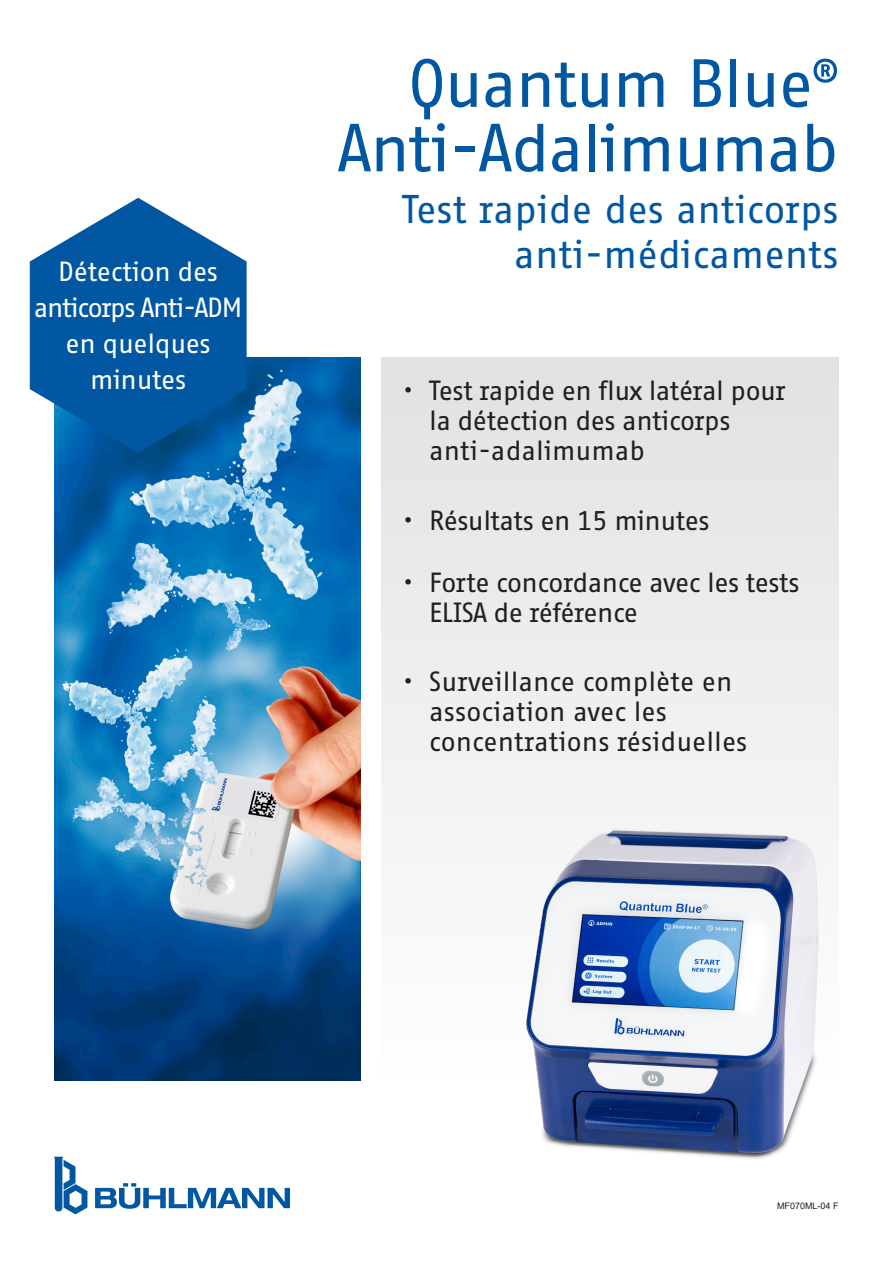
<style>
.page{position:relative;width:893px;height:1263px;background:#fff}
.page>*{position:absolute;margin:0;border:0;box-sizing:border-box;transform-origin:0 0}
._00_Headline_Titelse{font:66px "Fago Office Sans OT";letter-spacing:-.025em;color:#0157a1}
._00_Titel_2_Q_Blue{font:39px/45px "Fago Office Sans OT";color:#0157a1;text-align:right}
.t1{font:27px/30px "Fago Office Sans OT";letter-spacing:-.02em;color:#231f20}
.t2{font:27px/30px "Fago Office Sans OT";color:#231f20}
._02_Titel_Sechseck{font:27px/36px "Fago Office Sans OT";letter-spacing:-.025em;color:#fff;text-align:center}
.t3{font:9px "Arial";color:#231f20}
</style>
<div class="page">
<img style="left:54px;top:357px;width:306px;height:723px">
<svg style="left:95px;top:1183px;width:195px;height:26px"></svg>
<svg style="left:54px;top:1157px;width:33px;height:57px"></svg>
<svg style="left:30px;top:198px;width:217px;height:255px;background:#2770af"></svg>
<div style="left:381px;top:357px;width:458px;height:723px;background:linear-gradient(to bottom,#e0e1e3,#fefefe)"></div>
<img style="left:520px;top:804px;width:319px;height:355px">
<p class="_02_Titel_Sechseck" style="left:34px;top:254px;width:210px">Détection des anticorps Anti-ADM en quelques minutes</p>
<p class="_00_Headline_Titelse" style="left:408px;top:48px;width:432px">Quantum Blue®</p>
<p class="_00_Headline_Titelse" style="left:337px;top:112px;width:503px">Anti-Adalimumab</p>
<p class="_00_Titel_2_Q_Blue" style="left:402px;top:187px;width:438px">Test rapide des anticorps anti-médicaments</p>
<p class="t1" style="left:429px;top:376px;width:358px;text-indent:-27px">• Test rapide en flux latéral pour la détection des anticorps anti-adalimumab</p>
<p class="t1" style="left:403px;top:506px;width:308px">• Résultats en 15 minutes</p>
<p class="t1" style="left:429px;top:568px;width:372px;text-indent:-27px">• Forte concordance avec les tests<br>ELISA de référence</p>
<p class="t2" style="left:429px;top:667px;width:320px;text-indent:-27px">• Surveillance complète en association avec les concentrations résiduelles</p>
<p class="t3" style="left:777px;top:1199px;width:63px">MF070ML-04 F</p>
</div>
